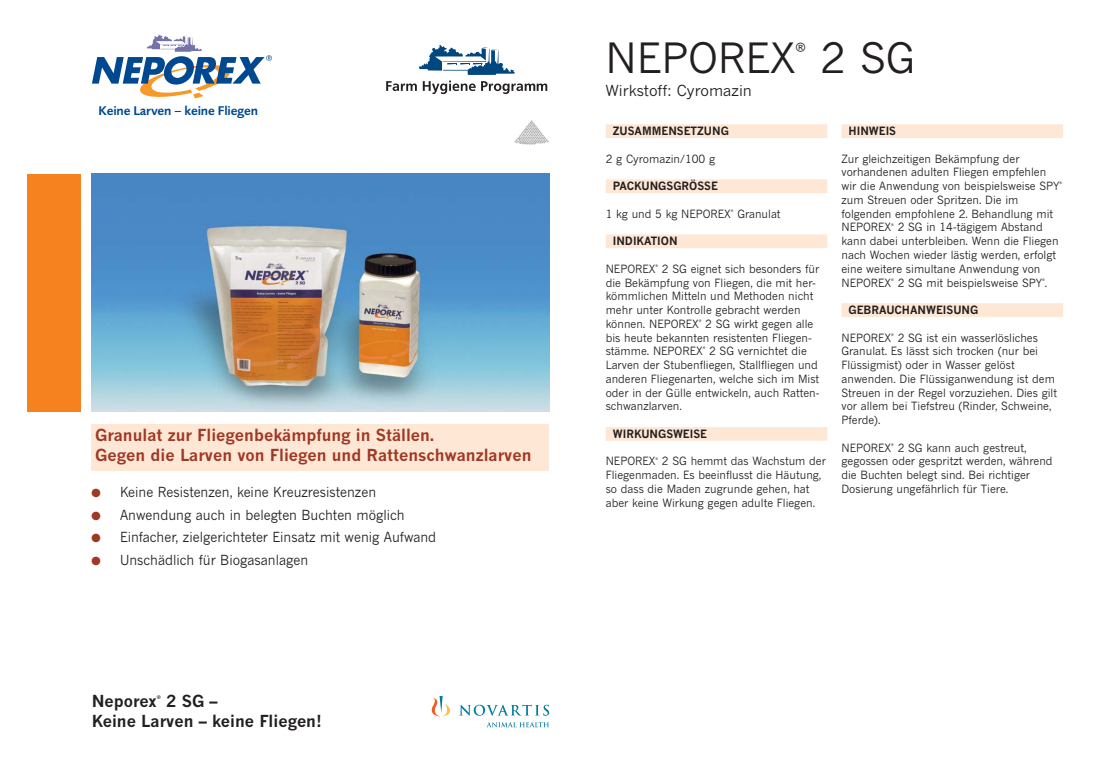
<style>
.page{position:relative;width:1099px;height:766px;background:#fff}
.page>*{position:absolute;margin:0;border:0;box-sizing:border-box;transform-origin:0 0}
.t1{font:41.25px "News Gothic";color:#231f20}
.t2{font:700 16.25px/19.5px "News Gothic";color:#a03826}
.t3{font:700 16.25px/19.5px "News Gothic";color:#231f20}
.t4{font:15px "News Gothic";color:#231f20}
.t5{font:13.75px "News Gothic";color:#231f20;scale:.94 1}
.t6{font:600 13.12px "Foundry Sans";letter-spacing:-.015em;color:#004990}
.t7{font:12.38px "News Gothic";color:#231f20}
.t8{font:11.25px/13.8px "News Gothic";color:#231f20;scale:.96 1}
.t9{font:700 11.25px "News Gothic";color:#231f20;scale:.96 1}
.t10{font:700 4.88px "News Gothic";color:#231f20}
.t11{font:3.38px "News Gothic";color:#231f20;scale:.96 1}
.s1{color:#a03826}
</style>
<div class="page">
<div style="left:92px;top:424px;width:457px;height:46px;background:#fee8d5"></div>
<div style="left:28px;top:174px;width:53px;height:237px;background:#f5821f"></div>
<svg style="left:487px;top:722px;width:62px;height:5px"></svg>
<svg style="left:432px;top:696px;width:117px;height:20px"></svg>
<svg style="left:514px;top:120px;width:35px;height:25px"></svg>
<div style="left:605px;top:124px;width:222px;height:14px;background:#fee8d5"></div>
<div style="left:605px;top:179px;width:222px;height:14px;background:#fee8d5"></div>
<div style="left:605px;top:234px;width:222px;height:14px;background:#fee8d5"></div>
<div style="left:605px;top:427px;width:222px;height:13px;background:#fee8d5"></div>
<div style="left:841px;top:124px;width:222px;height:14px;background:#fee8d5"></div>
<div style="left:841px;top:303px;width:222px;height:14px;background:#fee8d5"></div>
<img style="left:92px;top:174px;width:457px;height:237px">
<svg style="left:92px;top:34px;width:180px;height:64px"></svg>
<svg style="left:419px;top:46px;width:96px;height:29px"></svg>
<svg style="left:386px;top:81px;width:31px;height:10px"></svg>
<svg style="left:423px;top:81px;width:52px;height:13px"></svg>
<svg style="left:481px;top:81px;width:66px;height:13px"></svg>
<p class="t6" style="left:98px;top:103px;width:161px">Keine Larven – keine Fliegen</p>
<h2 class="t2" style="left:95px;top:426px;width:438px">Granulat zur Fliegenbekämpfung in Ställen.<br>Gegen die Larven von Fliegen und Rattenschwanzlarven</h2>
<p class="t5" style="left:92px;top:485px;width:304px"><span class="s1">●</span> Keine Resistenzen, keine Kreuzresistenzen</p>
<p class="t5" style="left:92px;top:508px;width:334px"><span class="s1">●</span> Anwendung auch in belegten Buchten möglich</p>
<p class="t5" style="left:92px;top:530px;width:368px"><span class="s1">●</span> Einfacher, zielgerichteter Einsatz mit wenig Aufwand</p>
<p class="t5" style="left:92px;top:553px;width:232px"><span class="s1">●</span> Unschädlich für Biogasanlagen</p>
<h2 class="t3" style="left:92px;top:692px;width:232px;text-indent:74px">2 SG –<br>Keine Larven – keine Fliegen!</h2>
<h2 class="t3" style="left:92px;top:692px;width:67px">Neporex</h2>
<p class="t10" style="left:157px;top:694px;width:6px">®</p>
<h1 class="t1" style="left:605px;top:38px;width:191px">NEPOREX</h1>
<p class="t7" style="left:795px;top:41px;width:12px">®</p>
<h1 class="t1" style="left:820px;top:38px;width:97px">2 SG</h1>
<h3 class="t4" style="left:605px;top:84px;width:148px">Wirkstoff: Cyromazin</h3>
<p class="t9" style="left:613px;top:125px;width:122px">ZUSAMMENSETZUNG</p>
<p class="t8" style="left:605px;top:152px;width:115px">2 g Cyromazin/100 g</p>
<p class="t9" style="left:613px;top:180px;width:111px">PACKUNGSGRÖSSE</p>
<p class="t8" style="left:605px;top:207px;width:132px">1 kg und 5 kg NEPOREX</p>
<p class="t11" style="left:731px;top:209px;width:4px">®</p>
<p class="t8" style="left:737px;top:207px;width:47px">Granulat</p>
<p class="t9" style="left:613px;top:235px;width:69px">INDIKATION</p>
<p class="t8" style="left:605px;top:262px;width:53px">NEPOREX</p>
<p class="t11" style="left:655px;top:264px;width:4px">®</p>
<p class="t9" style="left:848px;top:125px;width:51px">HINWEIS</p>
<p class="t8" style="left:841px;top:152px;width:229px">Zur gleichzeitigen Bekämpfung der vorhandenen adulten Fliegen empfehlen wir die Anwendung von beispielsweise SPY</p>
<p class="t11" style="left:1059px;top:181px;width:4px">®</p>
<p class="t8" style="left:841px;top:194px;width:222px">zum Streuen oder Spritzen. Die im folgenden empfohlene 2. Behandlung mit<br>NEPOREX</p>
<p class="t8" style="left:841px;top:221px;width:228px;text-indent:56px">2 SG in 14-tägigem Abstand kann dabei unterbleiben. Wenn die Fliegen nach Wochen wieder lästig werden, erfolgt eine weitere simultane Anwendung von<br>NEPOREX</p>
<p class="t11" style="left:891px;top:223px;width:4px">®</p>
<p class="t8" style="left:605px;top:262px;width:224px;text-indent:56px">2 SG eignet sich besonders für die Bekämpfung von Fliegen, die mit her&shy;kömmlichen Mitteln und Methoden nicht mehr unter Kontrolle gebracht werden können. NEPOREX</p>
<p class="t11" style="left:891px;top:278px;width:4px">®</p>
<p class="t8" style="left:897px;top:276px;width:157px">2 SG mit beispielsweise SPY .</p>
<p class="t11" style="left:1042px;top:278px;width:4px">®</p>
<p class="t9" style="left:848px;top:304px;width:137px">GEBRAUCHANWEISUNG</p>
<p class="t8" style="left:841px;top:331px;width:53px">NEPOREX</p>
<p class="t11" style="left:891px;top:333px;width:4px">®</p>
<p class="t8" style="left:605px;top:317px;width:218px;text-indent:99px">2 SG wirkt gegen alle bis heute bekannten resistenten Fliegen&shy;stämme. NEPOREX</p>
<p class="t11" style="left:698px;top:319px;width:4px">®</p>
<p class="t8" style="left:841px;top:331px;width:226px;text-indent:56px">2 SG ist ein wasserlösliches Granulat. Es lässt sich trocken (nur bei Flüssigmist) oder in Wasser gelöst anwenden. Die Flüssiganwendung ist dem Streuen in der Regel vorzuziehen. Dies gilt vor allem bei Tiefstreu (Rinder, Schweine, Pferde).</p>
<p class="t8" style="left:841px;top:441px;width:53px">NEPOREX</p>
<p class="t11" style="left:891px;top:443px;width:4px">®</p>
<p class="t8" style="left:605px;top:345px;width:224px;text-indent:103px">2 SG vernichtet die Larven der Stubenfliegen, Stallfliegen und anderen Fliegenarten, welche sich im Mist oder in der Gülle entwickeln, auch Ratten&shy;schwanzlarven.</p>
<p class="t9" style="left:613px;top:428px;width:100px">WIRKUNGSWEISE</p>
<p class="t8" style="left:605px;top:455px;width:53px">NEPOREX</p>
<p class="t11" style="left:655px;top:456px;width:4px">®</p>
<p class="t11" style="left:702px;top:346px;width:4px">®</p>
<p class="t8" style="left:841px;top:441px;width:221px;text-indent:56px">2 SG kann auch gestreut, gegossen oder gespritzt werden, während die Buchten belegt sind. Bei richtiger Dosierung ungefährlich für Tiere.</p>
<p class="t8" style="left:605px;top:455px;width:231px;text-indent:56px">2 SG hemmt das Wachstum der Fliegenmaden. Es beeinflusst die Häutung, so dass die Maden zugrunde gehen, hat aber keine Wirkung gegen adulte Fliegen.</p>
</div>
